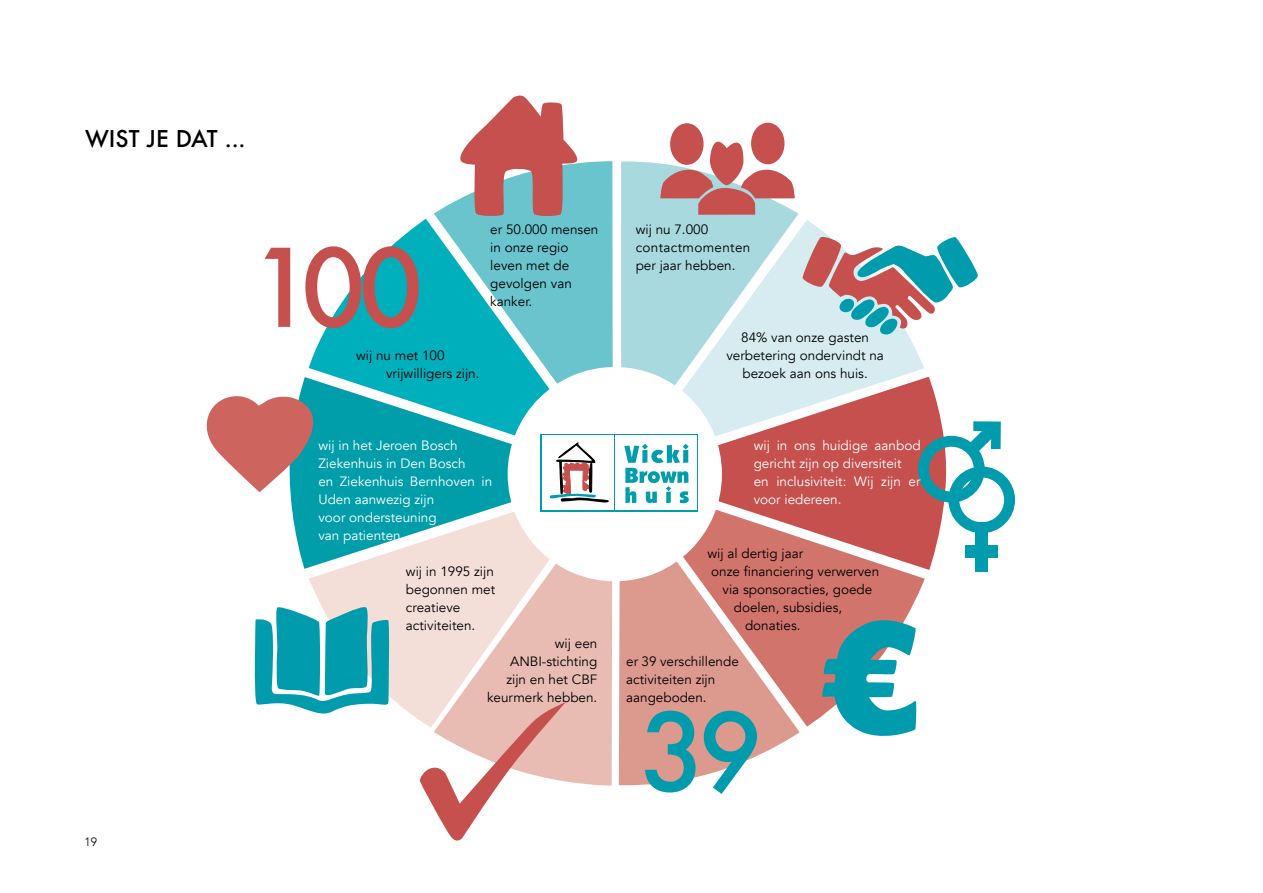
<style>
.page{position:relative;width:1263px;height:893px;background:#fff}
.page>*{position:absolute;margin:0;border:0;box-sizing:border-box;transform-origin:0 0}
.t1{font:500 105px "Futura";color:#c6504e}
.t2{font:500 105px "Futura";color:#009bac}
.t3{font:500 22.5px "Futura";color:#000}
.t4{font:13.5px/18px "Avenir";color:#000}
.t5{font:13.5px/18px "Avenir";color:#fff}
.t6{font:300 12px "Avenir";color:#000}
</style>
<div class="page">
<svg style="left:309px;top:219px;width:125px;height:158px;fill:#00afbc"></svg>
<svg style="left:290px;top:377px;width:219px;height:192px;background:#1eabb6"></svg>
<svg style="left:309px;top:482px;width:200px;height:238px;background:#91c7c9"></svg>
<svg style="left:434px;top:486px;width:178px;height:299px;background:#decac4"></svg>
<svg style="left:434px;top:161px;width:179px;height:299px;background:#50c0ca"></svg>
<svg style="left:621px;top:161px;width:177px;height:207px;background:#abdbe0"></svg>
<svg style="left:722px;top:377px;width:219px;height:193px;background:#cc6362"></svg>
<svg style="left:628px;top:220px;width:296px;height:245px;background:#c8c8cb"></svg>
<svg style="left:722px;top:480px;width:203px;height:246px;background:#d27672"></svg>
<svg style="left:619px;top:483px;width:181px;height:302px;background:#db978e"></svg>
<div style="left:508px;top:367px;width:214px;height:214px;background:#fff;border-radius:50%"></div>
<svg style="left:254px;top:604px;width:136px;height:113px"></svg>
<svg style="left:419px;top:702px;width:147px;height:139px"></svg>
<svg style="left:802px;top:235px;width:176px;height:101px"></svg>
<svg style="left:821px;top:614px;width:96px;height:122px"></svg>
<svg style="left:206px;top:391px;width:117px;height:101px"></svg>
<svg style="left:454px;top:95px;width:126px;height:122px"></svg>
<div style="left:540px;top:434px;width:158px;height:78px;background:linear-gradient(to right,#009eab,#009eab)"></div>
<div style="left:616px;top:436px;width:81px;height:74px;background:#fff"></div>
<div style="left:542px;top:436px;width:72px;height:74px;background:#fff"></div>
<svg style="left:549px;top:443px;width:60px;height:60px"></svg>
<svg style="left:624px;top:444px;width:65px;height:59px"></svg>
<div style="left:670px;top:123px;width:33px;height:42px;background:#c6504e;border-radius:50%"></div>
<div style="left:751px;top:123px;width:33px;height:41px;background:#c6504e;border-radius:50%"></div>
<svg style="left:660px;top:129px;width:135px;height:86px"></svg>
<svg style="left:918px;top:421px;width:97px;height:112px"></svg>
<div style="left:975px;top:522px;width:13px;height:49px;background:#009bac"></div>
<div style="left:965px;top:545px;width:33px;height:12px;background:#009bac"></div>
<h2 class="t3" style="left:85px;top:123px;width:162px">WIST JE DAT ...</h2>
<p class="t6" style="left:85px;top:835px;width:14px">19</p>
<h1 class="t1" style="left:250px;top:216px;width:175px">100</h1>
<p class="t4" style="left:386px;top:347px;width:95px;text-indent:-30px">wij nu met 100 vrijwilligers zijn.</p>
<p class="t4" style="left:490px;top:221px;width:110px">er 50.000 mensen in onze regio leven met de gevolgen van kanker.</p>
<p class="t5" style="left:318px;top:437px;width:175px">wij in het Jeroen Bosch<br>Ziekenhuis in Den Bosch<br>en Ziekenhuis Bernhoven in<br>Uden aanwezig zijn<br>voor ondersteuning<br>van patienten.</p>
<p class="t4" style="left:406px;top:563px;width:91px">wij in 1995 zijn begonnen met creatieve activiteiten.</p>
<p class="t4" style="left:487px;top:635px;width:112px;text-align:right">wij een<br>ANBI-stichting zijn en het CBF keurmerk hebben.</p>
<p class="t4" style="left:636px;top:221px;width:116px">wij nu 7.000 contactmomenten per jaar hebben.</p>
<p class="t4" style="left:726px;top:329px;width:159px;text-align:center">84% van onze gasten verbetering ondervindt na bezoek aan ons huis.</p>
<p class="t5" style="left:754px;top:437px;width:168px">wij in ons huidige aanbod gericht zijn op diversiteit<br>en inclusiviteit: Wij zijn er voor iedereen.</p>
<p class="t4" style="left:707px;top:545px;width:97px">wij al dertig jaar</p>
<p class="t4" style="left:711px;top:563px;width:170px">onze financiering verwerven</p>
<p class="t4" style="left:722px;top:581px;width:151px">via sponsoracties, goede</p>
<p class="t4" style="left:734px;top:599px;width:110px">doelen, subsidies,</p>
<p class="t4" style="left:745px;top:617px;width:57px">donaties.</p>
<p class="t4" style="left:626px;top:653px;width:114px">er 39 verschillende activiteiten zijn aangeboden.</p>
<h1 class="t2" style="left:640px;top:680px;width:124px">39</h1>
</div>
